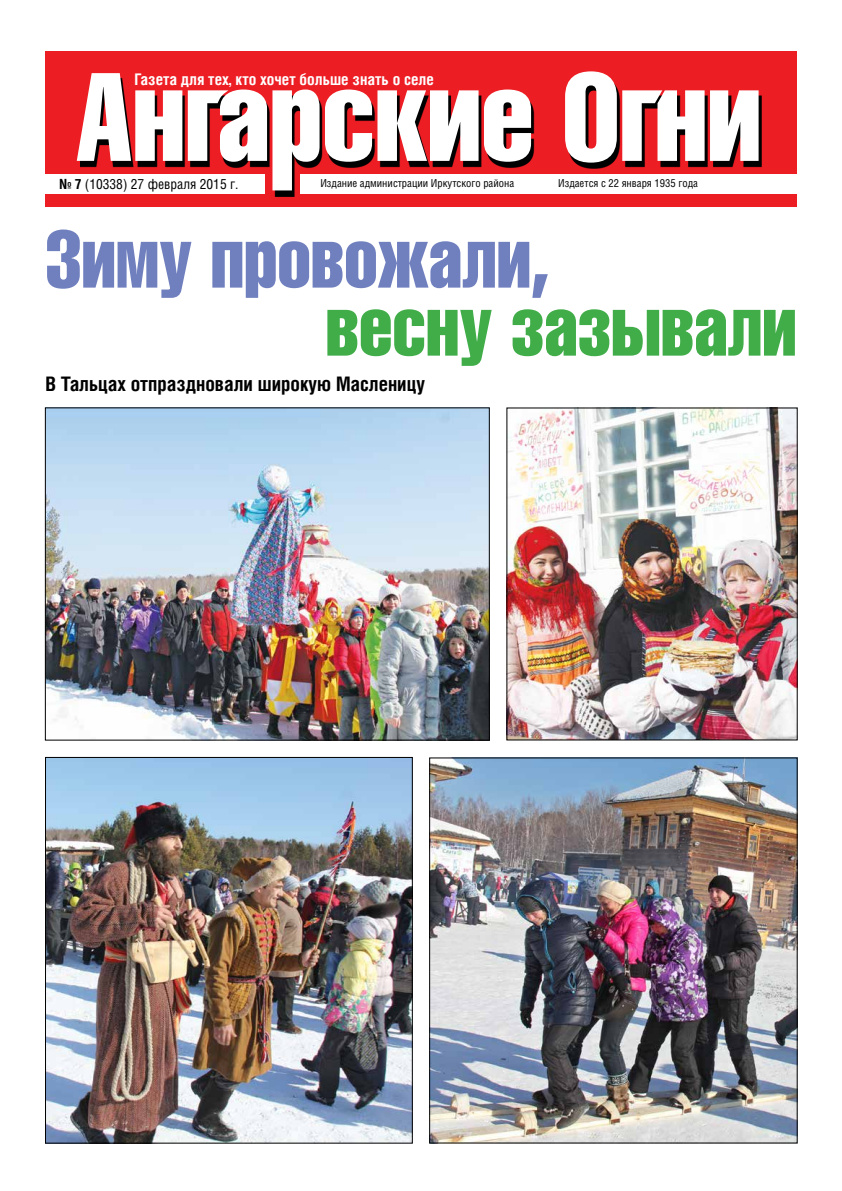
<style>
.page{position:relative;width:842px;height:1191px;background:#fff}
.page>*{position:absolute;margin:0;border:0;box-sizing:border-box;transform-origin:0 0}
.t1{font:80px "Helios Compressed";color:#7080bf}
.t2{font:80px "Helios Compressed";color:#41ad49}
.t3{font:700 20px "Helios Cond";color:#000}
.t4{font:700 16px "Helios Cond";color:#fff}
.t5{font:14px "Helios Cond";color:#000}
.t6{font:11px "Helios Cond";color:#000}
.s1{font-weight:700}
</style>
<div class="page">
<div style="left:45px;top:51px;width:752px;height:156px;background:#ed1d24"></div>
<div style="left:300px;top:174px;width:497px;height:20px;background:#fff"></div>
<div style="left:45px;top:174px;width:220px;height:20px;background:#fff"></div>
<svg style="left:272px;top:90px;width:489px;height:106px"></svg>
<svg style="left:77px;top:71px;width:681px;height:119px;fill:#fff"></svg>
<img style="left:47px;top:410px;width:440px;height:328px">
<div style="left:45px;top:408px;width:444px;height:332px;border:1px solid #000"></div>
<img style="left:509px;top:410px;width:286px;height:328px">
<img style="left:47px;top:759px;width:363px;height:382px">
<div style="left:45px;top:757px;width:367px;height:386px;border:1px solid #000"></div>
<img style="left:431px;top:760px;width:364px;height:381px">
<div style="left:429px;top:758px;width:368px;height:385px;border:1px solid #000"></div>
<h3 class="t4" style="left:134px;top:69px;width:301px">Газета для тех, кто хочет больше знать о селе</h3>
<p class="t5" style="left:60px;top:175px;width:181px"><span class="s1">№ 7</span> (10338) 27 февраля 2015 г.</p>
<p class="t6" style="left:320px;top:177px;width:195px">Издание администрации Иркутского района</p>
<p class="t6" style="left:558px;top:177px;width:141px">Издается с 22 января 1935 года</p>
<h1 class="t1" style="left:45px;top:212px;width:505px">Зиму провожали,</h1>
<h1 class="t2" style="left:326px;top:280px;width:472px">весну зазывали</h1>
<h2 class="t3" style="left:45px;top:372px;width:381px">В Тальцах отпраздновали широкую Масленицу</h2>
</div>
